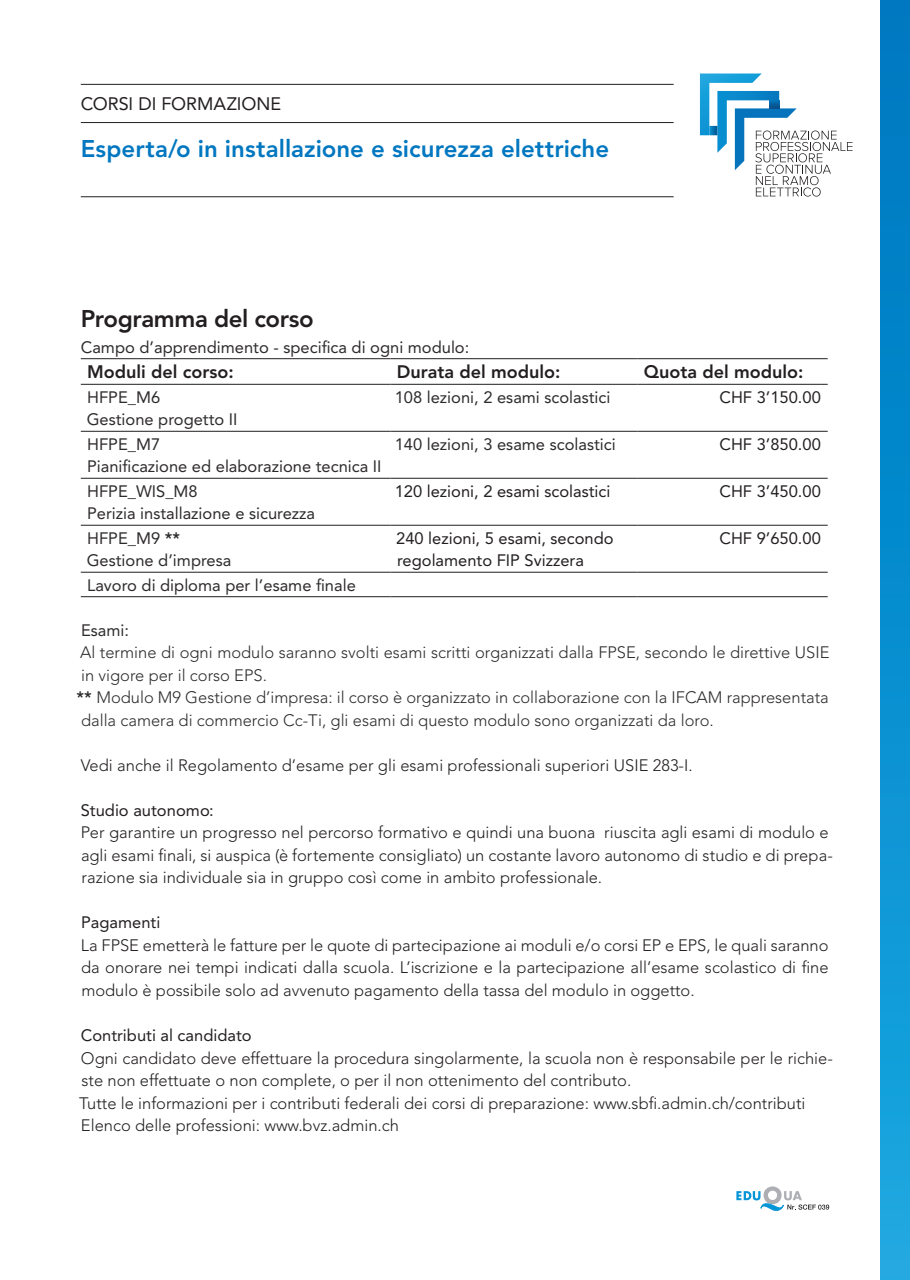
<style>
.page{position:relative;width:910px;height:1280px;background:#fff}
.page>*{position:absolute;margin:0;border:0;box-sizing:border-box;transform-origin:0 0}
.t1{font:800 24px "Avenir LT Std";color:#0077c0}
.t2{font:800 24px "Avenir LT Std";letter-spacing:-.02em;color:#231f20}
.t3{font:800 18px "Avenir LT Std";color:#231f20}
.t4{font:18px "Avenir LT Std";color:#231f20}
.t5{font:300 16.5px/22.5px "Avenir LT Std";color:#231f20}
.t6{font:16.5px/22.5px "Avenir LT Std";color:#2e2b2c}
.t7{font:300 16.5px/22.5px "Avenir LT Std";color:#2e2b2c}
.t8{font:16.5px/22.5px "Avenir LT Std";color:#231f20}
.s1{font-weight:800}
</style>
<div class="page">
<hr style="left:81px;top:358px;width:309px;height:1px;background:#231f20">
<hr style="left:390px;top:358px;width:248px;height:1px;background:#231f20">
<hr style="left:638px;top:358px;width:190px;height:1px;background:#231f20">
<hr style="left:81px;top:384px;width:309px;height:1px;background:#231f20">
<hr style="left:390px;top:384px;width:248px;height:1px;background:#231f20">
<hr style="left:638px;top:384px;width:190px;height:1px;background:#231f20">
<hr style="left:81px;top:431px;width:309px;height:1px;background:#231f20">
<hr style="left:390px;top:431px;width:248px;height:1px;background:#231f20">
<hr style="left:638px;top:431px;width:190px;height:1px;background:#231f20">
<hr style="left:81px;top:478px;width:309px;height:1px;background:#231f20">
<hr style="left:390px;top:478px;width:248px;height:1px;background:#231f20">
<hr style="left:638px;top:478px;width:190px;height:1px;background:#231f20">
<hr style="left:81px;top:525px;width:309px;height:1px;background:#231f20">
<hr style="left:390px;top:525px;width:248px;height:1px;background:#231f20">
<hr style="left:638px;top:525px;width:190px;height:1px;background:#231f20">
<hr style="left:81px;top:572px;width:309px;height:1px;background:#231f20">
<hr style="left:390px;top:572px;width:248px;height:1px;background:#231f20">
<hr style="left:638px;top:572px;width:190px;height:1px;background:#231f20">
<hr style="left:81px;top:596px;width:309px;height:1px;background:#231f20">
<hr style="left:390px;top:596px;width:248px;height:1px;background:#231f20">
<hr style="left:638px;top:596px;width:190px;height:1px;background:#231f20">
<div style="left:880px;top:0;width:30px;height:1280px;background:linear-gradient(to bottom,#0076c0,#1ba8e0)"></div>
<hr style="left:81px;top:196px;width:593px;height:1px;background:#231f20">
<hr style="left:81px;top:122px;width:593px;height:1px;background:#231f20">
<hr style="left:81px;top:84px;width:593px;height:1px;background:#231f20">
<svg style="left:700px;top:73px;width:153px;height:124px"></svg>
<svg style="left:736px;top:1186px;width:93px;height:25px"></svg>
<p class="t4" style="left:81px;top:94px;width:202px">CORSI DI FORMAZIONE</p>
<h1 class="t1" style="left:81px;top:134px;width:530px">Esperta/o in installazione e sicurezza elettriche</h1>
<h1 class="t2" style="left:81px;top:305px;width:235px">Programma del corso</h1>
<p class="t6" style="left:81px;top:336px;width:390px">Campo d’apprendimento - specifica di ogni modulo:</p>
<p class="t3" style="left:87px;top:361px;width:148px">Moduli del corso:</p>
<p class="t3" style="left:397px;top:361px;width:165px">Durata del modulo:</p>
<p class="t3" style="left:644px;top:361px;width:161px">Quota del modulo:</p>
<p class="t6" style="left:87px;top:386px;width:152px">HFPE_M6<br>Gestione progetto II</p>
<p class="t6" style="left:395px;top:386px;width:217px">108 lezioni, 2 esami scolastici</p>
<p class="t8" style="left:719px;top:386px;width:103px">CHF 3’150.00</p>
<p class="t6" style="left:87px;top:433px;width:296px">HFPE_M7<br>Pianificazione ed elaborazione tecnica II</p>
<p class="t6" style="left:395px;top:433px;width:223px">140 lezioni, 3 esame scolastici</p>
<p class="t8" style="left:719px;top:433px;width:103px">CHF 3’850.00</p>
<p class="t6" style="left:87px;top:480px;width:229px">HFPE_WIS_M8<br>Perizia installazione e sicurezza</p>
<p class="t8" style="left:395px;top:480px;width:217px">120 lezioni, 2 esami scolastici</p>
<p class="t8" style="left:719px;top:480px;width:103px">CHF 3’450.00</p>
<p class="t6" style="left:87px;top:527px;width:146px">HFPE_M9 <span class="s1">**<br></span>Gestione d’impresa</p>
<p class="t8" style="left:396px;top:527px;width:219px">240 lezioni, 5 esami, secondo regolamento FIP Svizzera</p>
<p class="t8" style="left:719px;top:527px;width:103px">CHF 9’650.00</p>
<p class="t6" style="left:87px;top:574px;width:270px">Lavoro di diploma per l’esame finale</p>
<p class="t6" style="left:81px;top:619px;width:49px">Esami:</p>
<p class="t7" style="left:76px;top:641px;width:755px">Al termine di ogni modulo saranno svolti esami scritti organizzati dalla FPSE, secondo le direttive USIE in vigore per il corso EPS.<br><span class="s1">**</span> Modulo M9 Gestione d’impresa: il corso è organizzato in collaborazione con la IFCAM rappresentata dalla camera di commercio Cc-Ti, gli esami di questo modulo sono organizzati da loro.</p>
<p class="t5" style="left:81px;top:754px;width:614px">Vedi anche il Regolamento d’esame per gli esami professionali superiori USIE 283-I.</p>
<p class="t8" style="left:81px;top:799px;width:134px">Studio autonomo:</p>
<p class="t5" style="left:81px;top:821px;width:753px">Per garantire un progresso nel percorso formativo e quindi una buona riuscita agli esami di modulo e agli esami finali, si auspica (è fortemente consigliato) un costante lavoro autonomo di studio e di prepa&shy;razione sia individuale sia in gruppo così come in ambito professionale.</p>
<p class="t8" style="left:81px;top:912px;width:81px">Pagamenti</p>
<p class="t5" style="left:81px;top:934px;width:749px;text-align:justify">La FPSE emetterà le fatture per le quote di partecipazione ai moduli e/o corsi EP e EPS, le quali saranno da onorare nei tempi indicati dalla scuola. L’iscrizione e la partecipazione all’esame scolastico di fine modulo è possibile solo ad avvenuto pagamento della tassa del modulo in oggetto.</p>
<p class="t8" style="left:81px;top:1024px;width:172px">Contributi al candidato</p>
<p class="t5" style="left:79px;top:1047px;width:755px">Ogni candidato deve effettuare la procedura singolarmente, la scuola non è responsabile per le richie&shy;ste non effettuate o non complete, o per il non ottenimento del contributo.<br>Tutte le informazioni per i contributi federali dei corsi di preparazione: www.sbfi.admin.ch/contributi Elenco delle professioni: www.bvz.admin.ch</p>
</div>
